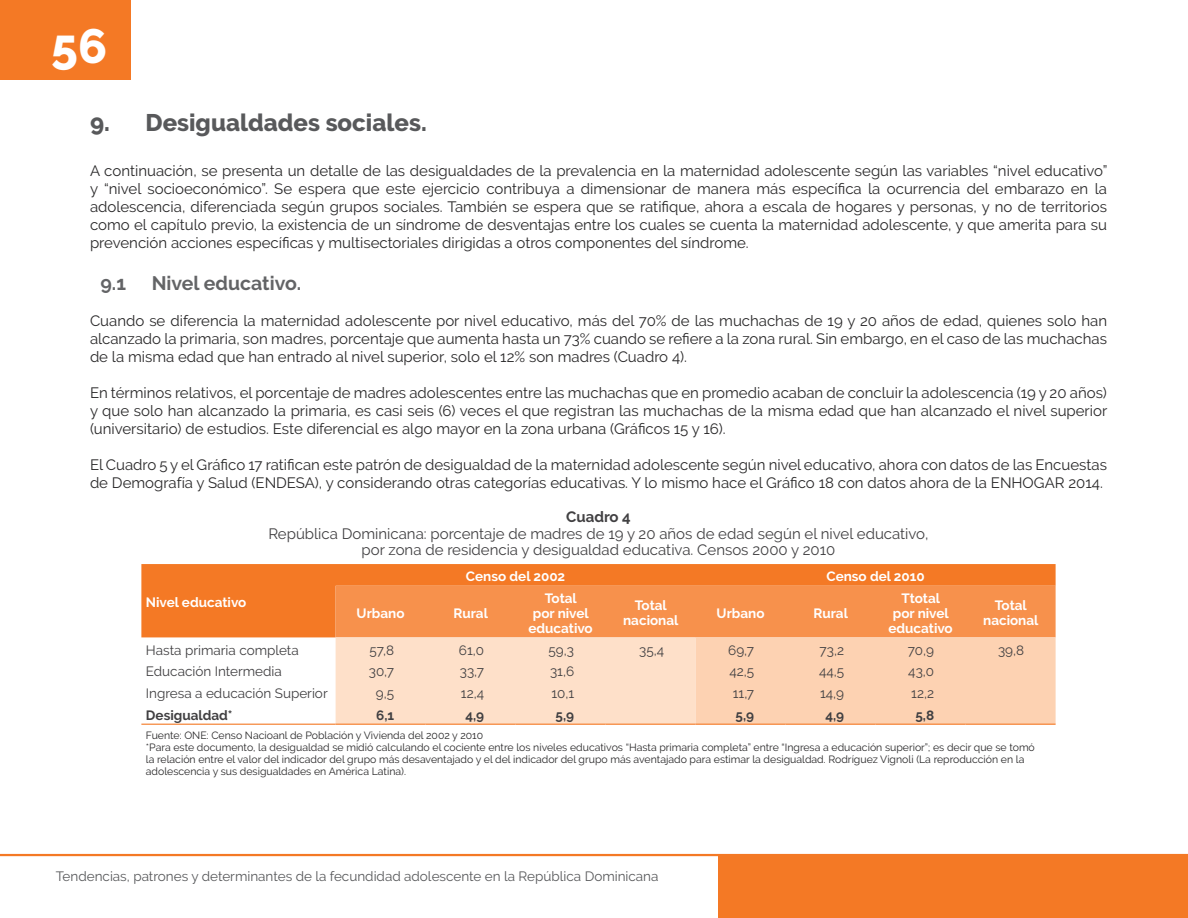
<style>
.page{position:relative;width:1188px;height:918px;background:#fff}
.page>*{position:absolute;margin:0;border:0;box-sizing:border-box;transform-origin:0 0}
.t1{font:800 48px "Raleway";color:#fff}
.t2{font:800 24px "Raleway";color:#58595b}
.t3{font:700 19.5px "Raleway";color:#636466}
.t4{font:15px/18px "Raleway";color:#292829;text-align:justify}
.t5{font:15px/16.5px "Raleway";color:#414042;text-align:center}
.t6{font:700 15px "Raleway";color:#414042}
.t7{font:13.5px "Raleway";color:#414042}
.t8{font:700 13.5px/15px "Raleway";color:#fff;text-align:center}
.t9{font:13.5px "Raleway";color:#58595b}
.t10{font:700 13.5px "Raleway";color:#414042}
.t11{font:10.5px/12px "Raleway";color:#292829}
</style>
<div class="page">
<hr style="left:0;top:854px;width:1188px;height:2px;background:#f47925">
<div style="left:718px;top:855px;width:470px;height:63px;background:#f47925"></div>
<div style="left:0;top:0;width:130px;height:79px;background:#f47925"></div>
<div style="left:141px;top:564px;width:915px;height:73px;background:#f47925"></div>
<svg style="left:336px;top:586px;width:720px;height:138px;background:#fbbe93"></svg>
<hr style="left:141px;top:724px;width:195px;height:1px;background:#f47925">
<hr style="left:336px;top:724px;width:90px;height:1px;background:#f47925">
<hr style="left:426px;top:724px;width:90px;height:1px;background:#f47925">
<hr style="left:516px;top:724px;width:90px;height:1px;background:#f47925">
<hr style="left:606px;top:724px;width:90px;height:1px;background:#f47925">
<hr style="left:696px;top:724px;width:90px;height:1px;background:#f47925">
<hr style="left:786px;top:724px;width:90px;height:1px;background:#f47925">
<hr style="left:876px;top:724px;width:90px;height:1px;background:#f47925">
<hr style="left:966px;top:724px;width:90px;height:1px;background:#f47925">
<h1 class="t1" style="left:51px;top:19px;width:57px">56</h1>
<h2 class="t2" style="left:90px;top:108px;width:338px">9. Desigualdades sociales.</h2>
<p class="t4" style="left:90px;top:161px;width:1019px">A continuación, se presenta un detalle de las desigualdades de la prevalencia en la maternidad adolescente según las variables “nivel educativo” y “nivel socioeconómico”. Se espera que este ejercicio contribuya a dimensionar de manera más específica la ocurrencia del embarazo en la adolescencia, diferenciada según grupos sociales. También se espera que se ratifique, ahora a escala de hogares y personas, y no de territorios como el capítulo previo, la existencia de un síndrome de desventajas entre los cuales se cuenta la maternidad adolescente, y que amerita para su prevención acciones específicas y multisectoriales dirigidas a otros componentes del síndrome.</p>
<h3 class="t3" style="left:100px;top:272px;width:27px">9.1</h3>
<h3 class="t3" style="left:152px;top:272px;width:151px">Nivel educativo.</h3>
<p class="t4" style="left:90px;top:311px;width:1019px">Cuando se diferencia la maternidad adolescente por nivel educativo, más del 70% de las muchachas de 19 y 20 años de edad, quienes solo han alcanzado la primaria, son madres, porcentaje que aumenta hasta un 73% cuando se refiere a la zona rural. Sin embargo, en el caso de las muchachas de la misma edad que han entrado al nivel superior, solo el 12% son madres (Cuadro 4).</p>
<p class="t4" style="left:90px;top:383px;width:1019px">En términos relativos, el porcentaje de madres adolescentes entre las muchachas que en promedio acaban de concluir la adolescencia (19 y 20 años) y que solo han alcanzado la primaria, es casi seis (6) veces el que registran las muchachas de la misma edad que han alcanzado el nivel superior (universitario) de estudios. Este diferencial es algo mayor en la zona urbana (Gráficos 15 y 16).</p>
<p class="t4" style="left:90px;top:455px;width:1019px">El Cuadro 5 y el Gráfico 17 ratifican este patrón de desigualdad de la maternidad adolescente según nivel educativo, ahora con datos de las Encuestas de Demografía y Salud (ENDESA), y considerando otras categorías educativas. Y lo mismo hace el Gráfico 18 con datos ahora de la ENHOGAR 2014.</p>
<p class="t6" style="left:566px;top:508px;width:66px">Cuadro 4</p>
<p class="t5" style="left:268px;top:525px;width:662px">República Dominicana: porcentaje de madres de 19 y 20 años de edad según el nivel educativo, por zona de residencia y desigualdad educativa. Censos 2000 y 2010</p>
<p class="t8" style="left:146px;top:595px;width:102px">Nivel educativo</p>
<p class="t8" style="left:466px;top:569px;width:101px">Censo del 2002</p>
<p class="t8" style="left:826px;top:569px;width:100px">Censo del 2010</p>
<p class="t8" style="left:888px;top:591px;width:66px">Ttotal<br>por nivel educativo</p>
<p class="t8" style="left:983px;top:598px;width:57px">Total nacional</p>
<p class="t8" style="left:528px;top:591px;width:66px">Total<br>por nivel educativo</p>
<p class="t8" style="left:623px;top:598px;width:57px">Total nacional</p>
<p class="t8" style="left:717px;top:606px;width:49px">Urbano</p>
<p class="t8" style="left:814px;top:606px;width:36px">Rural</p>
<p class="t8" style="left:357px;top:606px;width:49px">Urbano</p>
<p class="t8" style="left:454px;top:606px;width:36px">Rural</p>
<p class="t7" style="left:146px;top:642px;width:154px">Hasta primaria completa</p>
<p class="t7" style="left:370px;top:642px;width:26px">57,8</p>
<p class="t7" style="left:459px;top:642px;width:27px">61,0</p>
<p class="t7" style="left:549px;top:642px;width:27px">59,3</p>
<p class="t7" style="left:639px;top:642px;width:26px">35,4</p>
<p class="t7" style="left:728px;top:642px;width:27px">69,7</p>
<p class="t7" style="left:820px;top:642px;width:26px">73,2</p>
<p class="t7" style="left:908px;top:642px;width:28px">70,9</p>
<p class="t7" style="left:998px;top:642px;width:28px">39,8</p>
<p class="t7" style="left:146px;top:664px;width:137px">Educación Intermedia</p>
<p class="t7" style="left:369px;top:664px;width:27px">30,7</p>
<p class="t7" style="left:460px;top:664px;width:26px">33,7</p>
<p class="t7" style="left:550px;top:664px;width:26px">31,6</p>
<p class="t7" style="left:729px;top:664px;width:26px">42,5</p>
<p class="t7" style="left:819px;top:664px;width:27px">44,5</p>
<p class="t7" style="left:908px;top:664px;width:27px">43,0</p>
<p class="t7" style="left:146px;top:685px;width:183px">Ingresa a educación Superior</p>
<p class="t7" style="left:376px;top:685px;width:20px">9,5</p>
<p class="t7" style="left:461px;top:685px;width:25px">12,4</p>
<p class="t7" style="left:551px;top:685px;width:24px">10,1</p>
<p class="t7" style="left:733px;top:685px;width:23px">11,7</p>
<p class="t7" style="left:820px;top:685px;width:26px">14,9</p>
<p class="t7" style="left:911px;top:685px;width:24px">12,2</p>
<p class="t10" style="left:146px;top:707px;width:88px">Desigualdad*</p>
<p class="t10" style="left:376px;top:707px;width:19px">6,1</p>
<p class="t10" style="left:465px;top:707px;width:20px">4,9</p>
<p class="t10" style="left:556px;top:707px;width:20px">5,9</p>
<p class="t10" style="left:736px;top:707px;width:20px">5,9</p>
<p class="t10" style="left:825px;top:707px;width:20px">4,9</p>
<p class="t10" style="left:915px;top:707px;width:20px">5,8</p>
<p class="t11" style="left:146px;top:729px;width:891px">Fuente: ONE: Censo Nacioanl de Población y Vivienda del 2002 y 2010<br>*Para este documento, la desigualdad se midió calculando el cociente entre los niveles educativos “Hasta primaria completa” entre “Ingresa a educación superior”; es decir que se tomó la relación entre el valor del indicador del grupo más desaventajado y el del indicador del grupo más aventajado para estimar la desigualdad. Rodríguez Vignoli (La reproducción en la adolescencia y sus desigualdades en América Latina).</p>
<p class="t9" style="left:56px;top:869px;width:604px">Tendencias, patrones y determinantes de la fecundidad adolescente en la República Dominicana</p>
</div>
